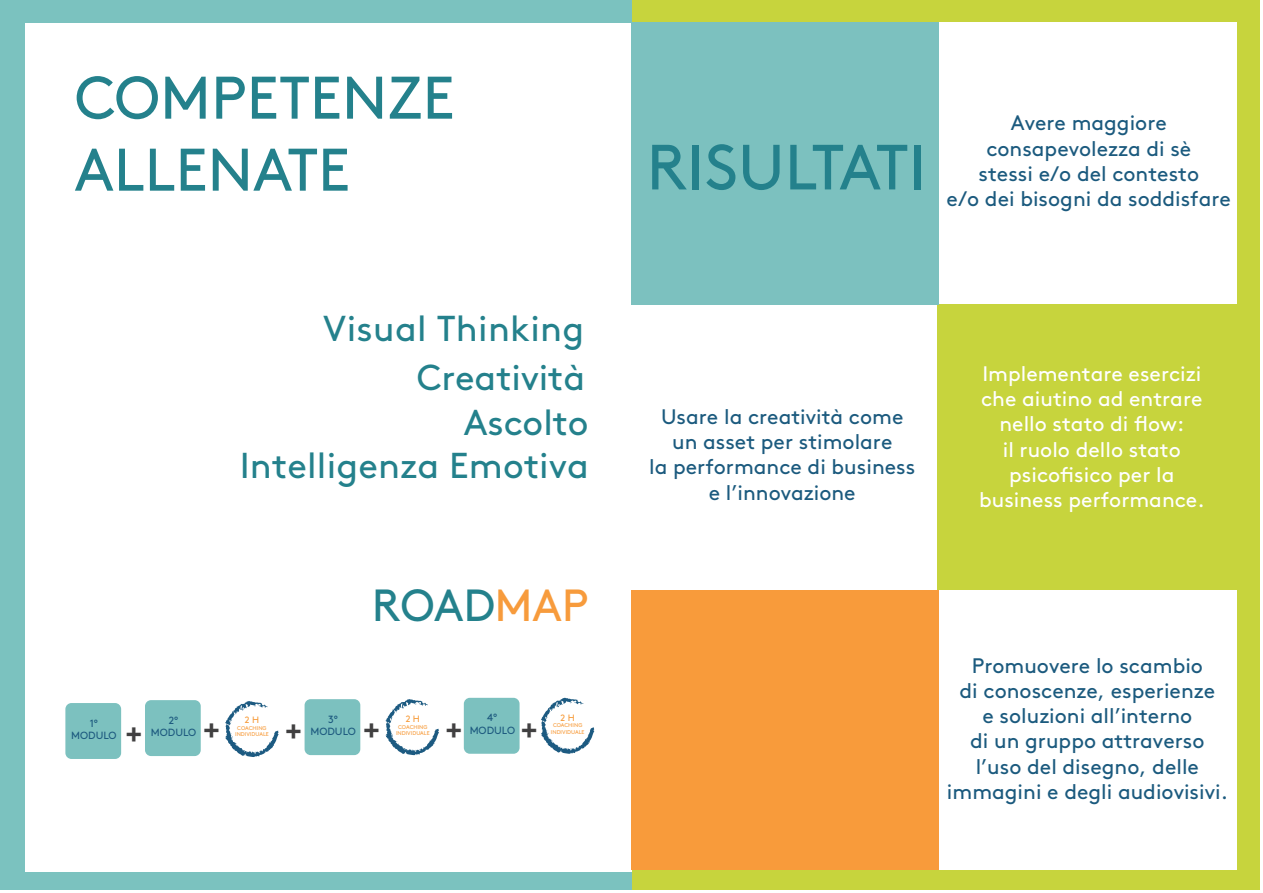
<style>
.page{position:relative;width:1263px;height:893px;background:#fff}
.page>*{position:absolute;margin:0;border:0;box-sizing:border-box;transform-origin:0 0}
.t1{font:63.75px "Brown Std";color:#24818c}
.t2{font:60px/72px "Brown Std";color:#24818c}
.t3{font:45px "Brown Std";letter-spacing:-.005em;color:#24818c}
.t4{font:36px/49.2px "Brown Std";letter-spacing:.005em;color:#24818c;text-align:right}
.t5{font:700 30.6px "Brown Std";color:#414041}
.t6{font:21px/25.2px "Brown Std";color:#1b5a7e;text-align:center}
.t7{font:21px/25.2px "Brown Std";color:#fff;text-align:center}
.t8{font:10.5px/12.6px "Brown Std";color:#1d5a7f;text-align:center}
.t9{font:9.15px "Brown Std";color:#f79c3c}
.t10{font:5.55px/6.6px "Brown Std";color:#f79c3c;text-align:center}
.s1{color:#f79b3c}
</style>
<div class="page">
<div style="left:0;top:0;width:632px;height:890px;background:#7bc2bf"></div>
<div style="left:25px;top:23px;width:622px;height:848px;background:#fff"></div>
<div style="left:65px;top:703px;width:56px;height:56px;background:#7cc1bf;border-radius:6px"></div>
<div style="left:145px;top:700px;width:56px;height:56px;background:#7cc1bf;border-radius:6px"></div>
<div style="left:305px;top:699px;width:55px;height:56px;background:#7cc1bf;border-radius:6px"></div>
<div style="left:464px;top:698px;width:56px;height:56px;background:#7cc1bf;border-radius:6px"></div>
<svg style="left:225px;top:701px;width:54px;height:56px"></svg>
<svg style="left:385px;top:699px;width:54px;height:56px"></svg>
<svg style="left:541px;top:698px;width:53px;height:56px"></svg>
<div style="left:632px;top:0;width:627px;height:890px;background:#c7d43d"></div>
<div style="left:631px;top:22px;width:606px;height:847px;background:#fff"></div>
<div style="left:631px;top:590px;width:308px;height:279px;background:#f89b3b"></div>
<div style="left:937px;top:304px;width:322px;height:286px;background:#c7d43d"></div>
<div style="left:631px;top:22px;width:308px;height:282px;background:#7cc1bf"></div>
<h2 class="t2" style="left:75px;top:62px;width:381px">COMPETENZE<br>ALLENATE</h2>
<h3 class="t4" style="left:323px;top:304px;width:263px">Visual Thinking<br>Creatività</h3>
<h3 class="t4" style="left:240px;top:401px;width:351px;line-height:43.2px">Ascolto<br>Intelligenza Emotiva</h3>
<h3 class="t3" style="left:372px;top:579px;width:218px">ROAD<span class="s1">MAP</span></h3>
<p class="t8" style="left:71px;top:717px;width:47px">1°<br>MODULO</p>
<p class="t8" style="left:151px;top:714px;width:47px">2°<br>MODULO</p>
<p class="t8" style="left:310px;top:713px;width:47px">3°<br>MODULO</p>
<p class="t8" style="left:470px;top:711px;width:47px">4°<br>MODULO</p>
<p class="t9" style="left:406px;top:713px;width:16px">2 H</p>
<p class="t10" style="left:396px;top:723px;width:35px">COACHING<br>INDIVIDUALE</p>
<p class="t9" style="left:245px;top:714px;width:16px">2 H</p>
<p class="t10" style="left:235px;top:724px;width:35px">COACHING<br>INDIVIDUALE</p>
<h3 class="t5" style="left:125px;top:713px;width:18px">+</h3>
<h3 class="t5" style="left:203px;top:709px;width:18px">+</h3>
<h3 class="t5" style="left:285px;top:711px;width:18px">+</h3>
<h3 class="t5" style="left:363px;top:709px;width:18px">+</h3>
<h3 class="t5" style="left:445px;top:709px;width:18px">+</h3>
<h3 class="t5" style="left:521px;top:709px;width:18px">+</h3>
<p class="t9" style="left:561px;top:712px;width:16px">2 H</p>
<p class="t10" style="left:551px;top:722px;width:35px">COACHING<br>INDIVIDUALE</p>
<h1 class="t1" style="left:646px;top:130px;width:281px">RISULTATI</h1>
<p class="t6" style="left:947px;top:111px;width:286px">Avere maggiore consapevolezza di sè<br>stessi e/o del contesto<br>e/o dei bisogni da soddisfare</p>
<p class="t6" style="left:649px;top:404px;width:268px">Usare la creatività come un asset per stimolare<br>la performance di business e l’innovazione</p>
<p class="t7" style="left:979px;top:361px;width:227px">Implementare esercizi che aiutino ad entrare nello stato di flow:<br>il ruolo dello stato psicofisico per la business performance.</p>
<p class="t6" style="left:947px;top:653px;width:282px">Promuovere lo scambio<br>di conoscenze, esperienze<br>e soluzioni all’interno<br>di un gruppo attraverso l’uso del disegno, delle immagini e degli audiovisivi.</p>
</div>
